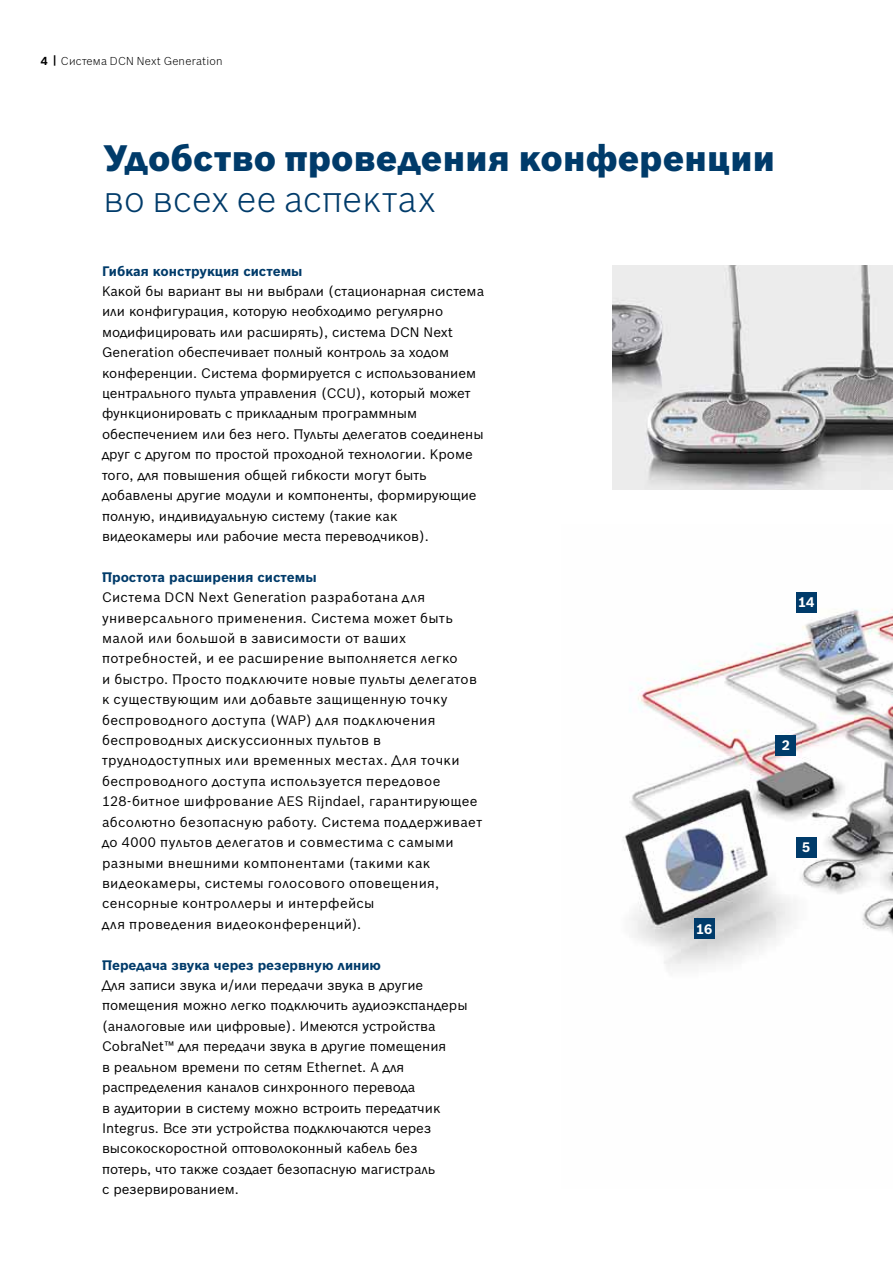
<style>
.page{position:relative;width:893px;height:1263px;background:#fff}
.page>*{position:absolute;margin:0;border:0;box-sizing:border-box;transform-origin:0 0}
.t1{font:900 36px "Bosch Sans";color:#003b6a}
.t2{font:300 36px "Bosch Sans";letter-spacing:.01em;color:#003b6a}
.t3{font:13.5px/20.4px "Bosch Sans";color:#000}
.t4{font:13.5px/20.4px "Bosch Sans";letter-spacing:.03em;color:#000}
.t5{font:700 13.5px "Bosch Sans";color:#003b6a}
.t6{font:700 13.5px "Bosch Sans";color:#fff}
.t7{font:300 11.25px "Bosch Sans";letter-spacing:.02em;color:#000}
.s1{font-weight:700}
</style>
<div class="page">
<img style="left:623px;top:592px;width:270px;height:377px">
<div style="left:776px;top:735px;width:20px;height:20px;background:#003b6a"></div>
<div style="left:796px;top:837px;width:20px;height:20px;background:#003b6a"></div>
<div style="left:796px;top:592px;width:20px;height:20px;background:#003b6a"></div>
<div style="left:694px;top:918px;width:20px;height:21px;background:#003b6a"></div>
<img style="left:612px;top:265px;width:281px;height:225px">
<p class="t7" style="left:41px;top:53px;width:183px"><span class="s1">4 |</span> Система DCN Next Generation</p>
<h1 class="t1" style="left:104px;top:131px;width:673px">Удобство проведения конференции</h1>
<h1 class="t2" style="left:104px;top:174px;width:334px">во всех ее аспектах</h1>
<p class="t5" style="left:102px;top:260px;width:202px">Гибкая конструкция системы</p>
<p class="t3" style="left:102px;top:280px;width:383px">Какой бы вариант вы ни выбрали (стационарная система или конфигурация, которую необходимо регулярно модифицировать или расширять), система DCN Next Generation обеспечивает полный контроль за ходом конференции. Система формируется с использованием центрального пульта управления (CCU), который может функционировать с прикладным программным обеспечением или без него. Пульты делегатов соединены друг с другом по простой проходной технологии. Кроме того, для повышения общей гибкости могут быть добавлены другие модули и компоненты, формирующие полную, индивидуальную систему (такие как видеокамеры или рабочие места переводчиков).</p>
<p class="t5" style="left:102px;top:567px;width:216px">Простота расширения системы</p>
<p class="t4" style="left:102px;top:586px;width:381px">Система DCN Next Generation разработана для универсального применения. Система может быть малой или большой в зависимости от ваших потребностей, и ее расширение выполняется легко<br>и быстро. Просто подключите новые пульты делегатов к существующим или добавьте защищенную точку беспроводного доступа (WAP) для подключения беспроводных дискуссионных пультов в труднодоступных или временных местах. Для точки беспроводного доступа используется передовое 128-битное шифрование AES Rijndael, гарантирующее абсолютно безопасную работу. Система поддерживает до 4000 пультов делегатов и совместима с самыми разными внешними компонентами (такими как видеокамеры, системы голосового оповещения, сенсорные контроллеры и интерфейсы<br>для проведения видеоконференций).</p>
<p class="t5" style="left:102px;top:954px;width:280px">Передача звука через резервную линию</p>
<p class="t3" style="left:102px;top:974px;width:367px">Для записи звука и/или передачи звука в другие помещения можно легко подключить аудиоэкспандеры (аналоговые или цифровые). Имеются устройства CobraNet™ для передачи звука в другие помещения<br>в реальном времени по сетям Ethernet. А для распределения каналов синхронного перевода<br>в аудитории в систему можно встроить передатчик Integrus. Все эти устройства подключаются через высокоскоростной оптоволоконный кабель без потерь, что также создает безопасную магистраль<br>с резервированием.</p>
<p class="t6" style="left:696px;top:918px;width:18px">16</p>
<p class="t6" style="left:798px;top:592px;width:18px">14</p>
<p class="t6" style="left:782px;top:735px;width:10px">2</p>
<p class="t6" style="left:802px;top:837px;width:10px">5</p>
</div>
